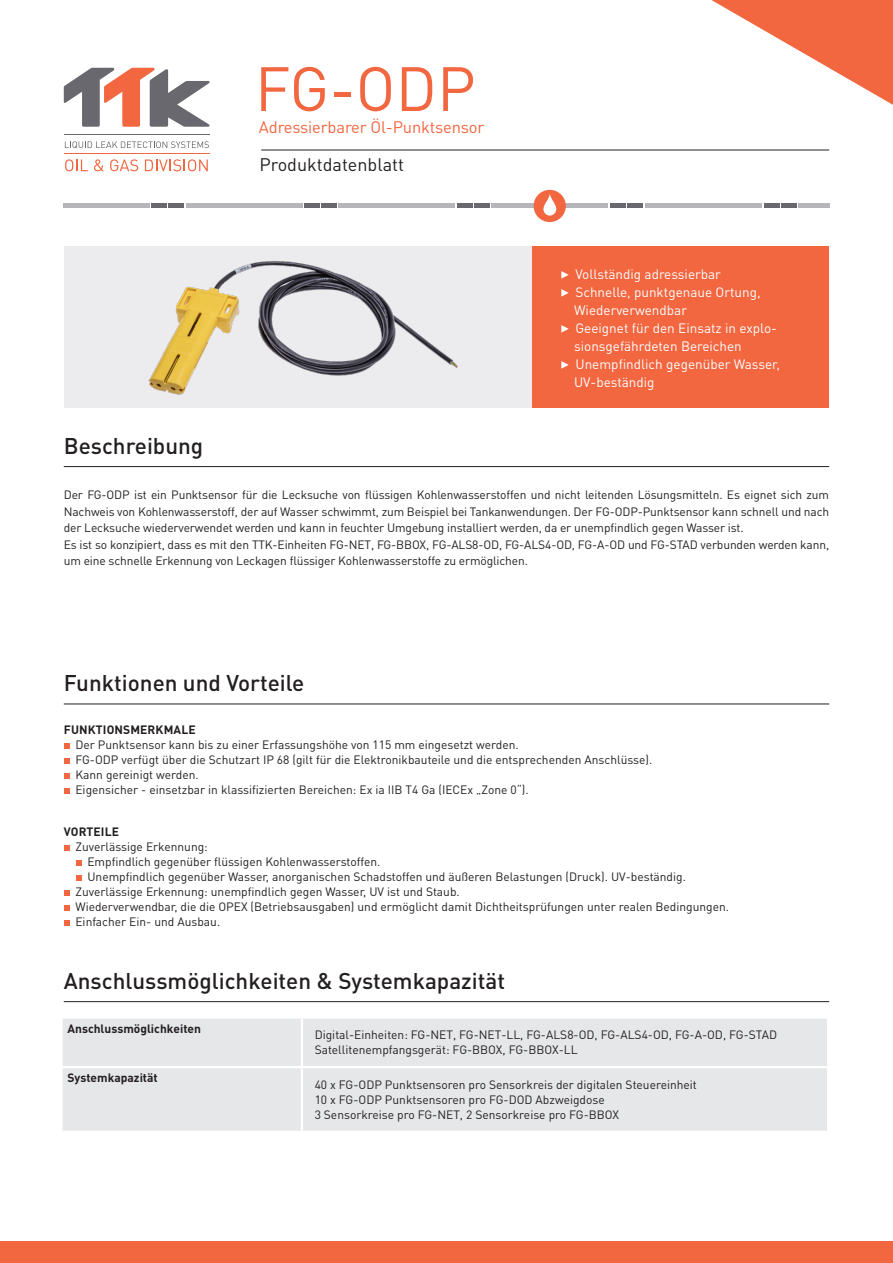
<style>
.page{position:relative;width:893px;height:1263px;background:#fff}
.page>*{position:absolute;margin:0;border:0;box-sizing:border-box;transform-origin:0 0}
.t1{font:61.5px "DINOT";color:#f26640}
.t2{font:500 22.5px "DINOT";color:#231f20}
.t3{font:18px "DINOT";color:#231f20}
.t4{font:16.5px "DINOT";letter-spacing:-.01em;color:#f26640}
.t5{font:13.5px/18px "DINOT";color:#fff}
.t6{font:12px/16.5px "DINOT";color:#231f20;text-align:justify}
.t7{font:700 12px "DINOT";color:#231f20}
</style>
<div class="page">
<div style="left:531px;top:247px;width:298px;height:161px;background:#f26640"></div>
<div style="left:0;top:1242px;width:893px;height:21px;background:#f26640"></div>
<hr style="left:261px;top:150px;width:568px;height:1px;background:#231f20">
<hr style="left:64px;top:204px;width:86px;height:4px;background:#b5b5ba">
<hr style="left:151px;top:204px;width:16px;height:4px;background:#69686e">
<hr style="left:186px;top:204px;width:117px;height:4px;background:#b5b5ba">
<hr style="left:169px;top:204px;width:15px;height:4px;background:#69686e">
<hr style="left:304px;top:204px;width:16px;height:4px;background:#69686e">
<hr style="left:339px;top:204px;width:116px;height:4px;background:#b5b5ba">
<hr style="left:321px;top:204px;width:16px;height:4px;background:#69686e">
<hr style="left:457px;top:204px;width:15px;height:4px;background:#69686e">
<hr style="left:491px;top:204px;width:117px;height:4px;background:#b5b5ba">
<hr style="left:474px;top:204px;width:16px;height:4px;background:#69686e">
<hr style="left:610px;top:204px;width:16px;height:4px;background:#69686e">
<hr style="left:628px;top:204px;width:15px;height:4px;background:#69686e">
<hr style="left:798px;top:204px;width:31px;height:4px;background:#b5b5ba">
<hr style="left:781px;top:204px;width:15px;height:4px;background:#69686e">
<hr style="left:645px;top:204px;width:117px;height:4px;background:#b5b5ba">
<hr style="left:764px;top:204px;width:15px;height:4px;background:#69686e">
<div style="left:534px;top:190px;width:32px;height:32px;background:#f26640;border-radius:50%"></div>
<svg style="left:543px;top:194px;width:13px;height:22px"></svg>
<svg style="left:711px;top:0;width:182px;height:105px"></svg>
<div style="left:63px;top:1019px;width:764px;height:112px;background:#e6e7e9"></div>
<hr style="left:301px;top:1018px;width:2px;height:48px;background:#fff">
<hr style="left:60px;top:1066px;width:242px;height:2px;background:#fff">
<hr style="left:302px;top:1066px;width:527px;height:2px;background:#fff">
<hr style="left:301px;top:1068px;width:2px;height:63px;background:#fff">
<div style="left:64px;top:246px;width:467px;height:161px;background:#ececee"></div>
<img style="left:125px;top:261px;width:344px;height:147px">
<svg style="left:64px;top:68px;width:146px;height:59px"></svg>
<hr style="left:64px;top:135px;width:145px;height:1px;background:#69686e">
<hr style="left:64px;top:153px;width:145px;height:1px;background:#f26640">
<svg style="left:65px;top:141px;width:144px;height:7px"></svg>
<svg style="left:65px;top:159px;width:23px;height:12px"></svg>
<svg style="left:94px;top:159px;width:10px;height:12px"></svg>
<svg style="left:110px;top:159px;width:28px;height:12px"></svg>
<svg style="left:145px;top:159px;width:63px;height:12px"></svg>
<svg style="left:64px;top:743px;width:5px;height:5px"></svg>
<svg style="left:64px;top:758px;width:5px;height:5px"></svg>
<svg style="left:64px;top:773px;width:5px;height:5px"></svg>
<svg style="left:64px;top:788px;width:5px;height:5px"></svg>
<svg style="left:64px;top:845px;width:5px;height:6px"></svg>
<svg style="left:76px;top:860px;width:5px;height:6px"></svg>
<svg style="left:76px;top:875px;width:5px;height:6px"></svg>
<svg style="left:64px;top:890px;width:5px;height:6px"></svg>
<svg style="left:64px;top:905px;width:5px;height:6px"></svg>
<svg style="left:64px;top:920px;width:5px;height:6px"></svg>
<hr style="left:64px;top:466px;width:765px;height:1px;background:#231f20">
<hr style="left:64px;top:704px;width:765px;height:1px;background:#231f20">
<hr style="left:64px;top:1001px;width:765px;height:1px;background:#231f20">
<svg style="left:561px;top:271px;width:8px;height:8px"></svg>
<svg style="left:561px;top:289px;width:8px;height:8px"></svg>
<svg style="left:561px;top:325px;width:8px;height:8px"></svg>
<svg style="left:561px;top:361px;width:8px;height:8px"></svg>
<p class="t1" style="left:255px;top:47px;width:222px">FG-ODP</p>
<p class="t4" style="left:259px;top:116px;width:227px">Adressierbarer Öl-Punktsensor</p>
<p class="t3" style="left:259px;top:153px;width:146px">Produktdatenblatt</p>
<p class="t2" style="left:64px;top:430px;width:141px">Beschreibung</p>
<p class="t5" style="left:575px;top:264px;width:147px">Vollständig adressierbar</p>
<p class="t5" style="left:574px;top:282px;width:188px">Schnelle, punktgenaue Ortung,<br>Wiederverwendbar</p>
<p class="t5" style="left:574px;top:318px;width:204px">Geeignet für den Einsatz in explo&shy;sionsgefährdeten Bereichen</p>
<p class="t5" style="left:574px;top:354px;width:207px">Unempfindlich gegenüber Wasser,<br>UV-beständig</p>
<p class="t6" style="left:64px;top:486px;width:767px">Der FG-ODP ist ein Punktsensor für die Lecksuche von flüssigen Kohlenwasserstoffen und nicht leitenden Lösungsmitteln. Es eignet sich zum Nachweis von Kohlenwasserstoff, der auf Wasser schwimmt, zum Beispiel bei Tankanwendungen. Der FG-ODP-Punktsensor kann schnell und nach der Lecksuche wiederverwendet werden und kann in feuchter Umgebung installiert werden, da er unempfindlich gegen Wasser ist.</p>
<p class="t6" style="left:64px;top:536px;width:767px">Es ist so konzipiert, dass es mit den TTK-Einheiten FG-NET, FG-BBOX, FG-ALS8-OD, FG-ALS4-OD, FG-A-OD und FG-STAD verbunden werden kann, um eine schnelle Erkennung von Leckagen flüssiger Kohlenwasserstoffe zu ermöglichen.</p>
<p class="t2" style="left:64px;top:668px;width:242px">Funktionen und Vorteile</p>
<p class="t7" style="left:64px;top:721px;width:133px">FUNKTIONSMERKMALE</p>
<p class="t6" style="left:75px;top:735px;width:445px">Der Punktsensor kann bis zu einer Erfassungshöhe von 115 mm eingesetzt werden.</p>
<p class="t6" style="left:75px;top:750px;width:578px">FG-ODP verfügt über die Schutzart IP 68 (gilt für die Elektronikbauteile und die entsprechenden Anschlüsse).</p>
<p class="t6" style="left:75px;top:765px;width:125px">Kann gereinigt werden.</p>
<p class="t6" style="left:75px;top:780px;width:455px">Eigensicher - einsetzbar in klassifizierten Bereichen: Ex ia IIB T4 Ga (IECEx „Zone 0“).</p>
<p class="t7" style="left:64px;top:824px;width:57px">VORTEILE</p>
<p class="t6" style="left:75px;top:838px;width:134px">Zuverlässige Erkennung:</p>
<p class="t6" style="left:87px;top:853px;width:295px">Empfindlich gegenüber flüssigen Kohlenwasserstoffen.</p>
<p class="t6" style="left:87px;top:868px;width:600px">Unempfindlich gegenüber Wasser, anorganischen Schadstoffen und äußeren Belastungen (Druck). UV-beständig.</p>
<p class="t6" style="left:75px;top:883px;width:386px">Zuverlässige Erkennung: unempfindlich gegen Wasser, UV ist und Staub.</p>
<p class="t6" style="left:75px;top:898px;width:655px">Wiederverwendbar, die die OPEX (Betriebsausgaben) und ermöglicht damit Dichtheitsprüfungen unter realen Bedingungen.</p>
<p class="t6" style="left:75px;top:913px;width:146px">Einfacher Ein- und Ausbau.</p>
<p class="t2" style="left:64px;top:965px;width:443px">Anschlussmöglichkeiten &amp; Systemkapazität</p>
<p class="t7" style="left:68px;top:1020px;width:135px">Anschlussmöglichkeiten</p>
<p class="t7" style="left:68px;top:1070px;width:92px">Systemkapazität</p>
<p class="t6" style="left:315px;top:1026px;width:464px">Digital-Einheiten: FG-NET, FG-NET-LL, FG-ALS8-OD, FG-ALS4-OD, FG-A-OD, FG-STAD</p>
<p class="t6" style="left:315px;top:1041px;width:264px">Satellitenempfangsgerät: FG-BBOX, FG-BBOX-LL</p>
<p class="t6" style="left:315px;top:1076px;width:384px">40 x FG-ODP Punktsensoren pro Sensorkreis der digitalen Steuereinheit</p>
<p class="t6" style="left:315px;top:1091px;width:292px">10 x FG-ODP Punktsensoren pro FG-DOD Abzweigdose</p>
<p class="t6" style="left:315px;top:1106px;width:306px">3 Sensorkreise pro FG-NET, 2 Sensorkreise pro FG-BBOX</p>
</div>
